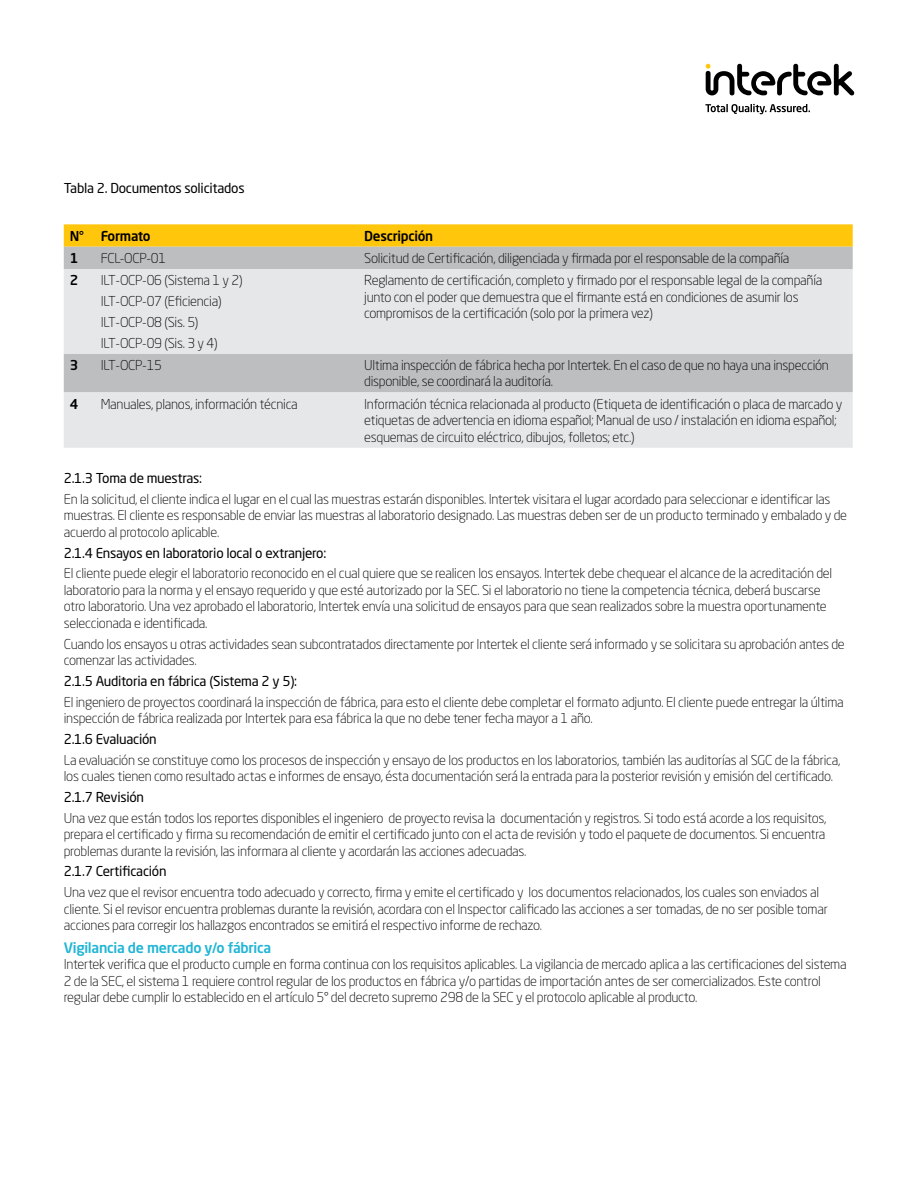
<style>
.page{position:relative;width:918px;height:1188px;background:#fff}
.page>*{position:absolute;margin:0;border:0;box-sizing:border-box;transform-origin:0 0}
.t1{font:500 14.25px "Neo Sans Std";letter-spacing:-.02em;color:#21b5d6}
.t2{font:300 13.5px/16.5px "Neo Sans Std";letter-spacing:-.02em;color:#000}
.t3{font:13.5px "Neo Sans Std";letter-spacing:-.02em;color:#000}
.t4{font:500 13.5px "Neo Sans Std";letter-spacing:-.02em;color:#000}
</style>
<div class="page">
<svg style="left:705px;top:104px;width:105px;height:10px"></svg>
<svg style="left:706px;top:64px;width:148px;height:31px"></svg>
<svg style="left:64px;top:224px;width:789px;height:23px;background:#fec713"></svg>
<div style="left:64px;top:247px;width:789px;height:22px;background:#bcbec0"></div>
<svg style="left:64px;top:269px;width:789px;height:179px;background:#dddedf"></svg>
<p class="t3" style="left:64px;top:180px;width:182px">Tabla 2. Documentos solicitados</p>
<p class="t4" style="left:70px;top:227px;width:82px">N° Formato</p>
<p class="t4" style="left:364px;top:227px;width:71px">Descripción</p>
<p class="t4" style="left:70px;top:250px;width:10px">1</p>
<p class="t2" style="left:101px;top:250px;width:67px">FCL-OCP-01</p>
<p class="t2" style="left:364px;top:250px;width:427px">Solicitud de Certificación, diligenciada y firmada por el responsable de la compañía</p>
<p class="t4" style="left:70px;top:272px;width:10px">2</p>
<p class="t2" style="left:101px;top:270px;width:144px;line-height:20.7px">ILT-OCP-06 (Sistema 1 y 2)<br>ILT-OCP-07 (Eficiencia)<br>ILT-OCP-08 (Sis. 5)<br>ILT-OCP-09 (Sis. 3 y 4)</p>
<p class="t2" style="left:364px;top:272px;width:460px">Reglamento de certificación, completo y firmado por el responsable legal de la compañía junto con el poder que demuestra que el firmante está en condiciones de asumir los compromisos de la certificación (solo por la primera vez)</p>
<p class="t4" style="left:70px;top:356px;width:10px">3</p>
<p class="t2" style="left:101px;top:357px;width:63px">ILT-OCP-15</p>
<p class="t2" style="left:364px;top:357px;width:466px">Ultima inspección de fábrica hecha por Intertek. En el caso de que no haya una inspección disponible, se coordinará la auditoría.</p>
<p class="t4" style="left:70px;top:395px;width:10px">4</p>
<p class="t2" style="left:101px;top:395px;width:199px">Manuales, planos, información técnica</p>
<p class="t2" style="left:364px;top:395px;width:480px">Información técnica relacionada al producto (Etiqueta de identificación o placa de marcado y etiquetas de advertencia en idioma español; Manual de uso / instalación en idioma español; esquemas de circuito eléctrico, dibujos, folletos; etc.)</p>
<p class="t3" style="left:64px;top:470px;width:140px">2.1.3 Toma de muestras:</p>
<p class="t2" style="left:64px;top:491px;width:785px">En la solicitud, el cliente indica el lugar en el cual las muestras estarán disponibles. Intertek visitara el lugar acordado para seleccionar e identificar las muestras. El cliente es responsable de enviar las muestras al laboratorio designado. Las muestras deben ser de un producto terminado y embalado y de acuerdo al protocolo aplicable.</p>
<p class="t3" style="left:64px;top:545px;width:264px">2.1.4 Ensayos en laboratorio local o extranjero:</p>
<p class="t2" style="left:64px;top:565px;width:770px">El cliente puede elegir el laboratorio reconocido en el cual quiere que se realicen los ensayos. Intertek debe chequear el alcance de la acreditación del laboratorio para la norma y el ensayo requerido y que esté autorizado por la SEC. Si el laboratorio no tiene la competencia técnica, deberá buscarse otro laboratorio. Una vez aprobado el laboratorio, Intertek envía una solicitud de ensayos para que sean realizados sobre la muestra oportunamente seleccionada e identificada.</p>
<p class="t2" style="left:64px;top:635px;width:783px">Cuando los ensayos u otras actividades sean subcontratados directamente por Intertek el cliente será informado y se solicitara su aprobación antes de comenzar las actividades.</p>
<p class="t3" style="left:64px;top:673px;width:235px">2.1.5 Auditoria en fábrica (Sistema 2 y 5):</p>
<p class="t2" style="left:64px;top:693px;width:782px">El ingeniero de proyectos coordinará la inspección de fábrica, para esto el cliente debe completar el formato adjunto. El cliente puede entregar la última inspección de fábrica realizada por Intertek para esa fábrica la que no debe tener fecha mayor a 1 año.</p>
<p class="t3" style="left:64px;top:731px;width:95px">2.1.6 Evaluación</p>
<p class="t2" style="left:64px;top:751px;width:778px">La evaluación se constituye como los procesos de inspección y ensayo de los productos en los laboratorios, también las auditorías al SGC de la fábrica, los cuales tienen como resultado actas e informes de ensayo, ésta documentación será la entrada para la posterior revisión y emisión del certificado.</p>
<p class="t3" style="left:64px;top:789px;width:82px">2.1.7 Revisión</p>
<p class="t2" style="left:64px;top:809px;width:764px;text-align:justify">Una vez que están todos los reportes disponibles el ingeniero de proyecto revisa la documentación y registros. Si todo está acorde a los requisitos, prepara el certificado y firma su recomendación de emitir el certificado junto con el acta de revisión y todo el paquete de documentos. Si encuentra problemas durante la revisión, las informara al cliente y acordarán las acciones adecuadas.</p>
<p class="t3" style="left:64px;top:863px;width:104px">2.1.7 Certificación</p>
<p class="t2" style="left:64px;top:884px;width:766px">Una vez que el revisor encuentra todo adecuado y correcto, firma y emite el certificado y los documentos relacionados, los cuales son enviados al cliente. Si el revisor encuentra problemas durante la revisión, acordara con el Inspector calificado las acciones a ser tomadas, de no ser posible tomar acciones para corregir los hallazgos encontrados se emitirá el respectivo informe de rechazo.</p>
<p class="t1" style="left:64px;top:938px;width:209px">Vigilancia de mercado y/o fábrica</p>
<p class="t2" style="left:64px;top:956px;width:784px">Intertek verifica que el producto cumple en forma continua con los requisitos aplicables. La vigilancia de mercado aplica a las certificaciones del sistema<br>2 de la SEC, el sistema 1 requiere control regular de los productos en fábrica y/o partidas de importación antes de ser comercializados. Este control regular debe cumplir lo establecido en el artículo 5° del decreto supremo 298 de la SEC y el protocolo aplicable al producto.</p>
</div>
